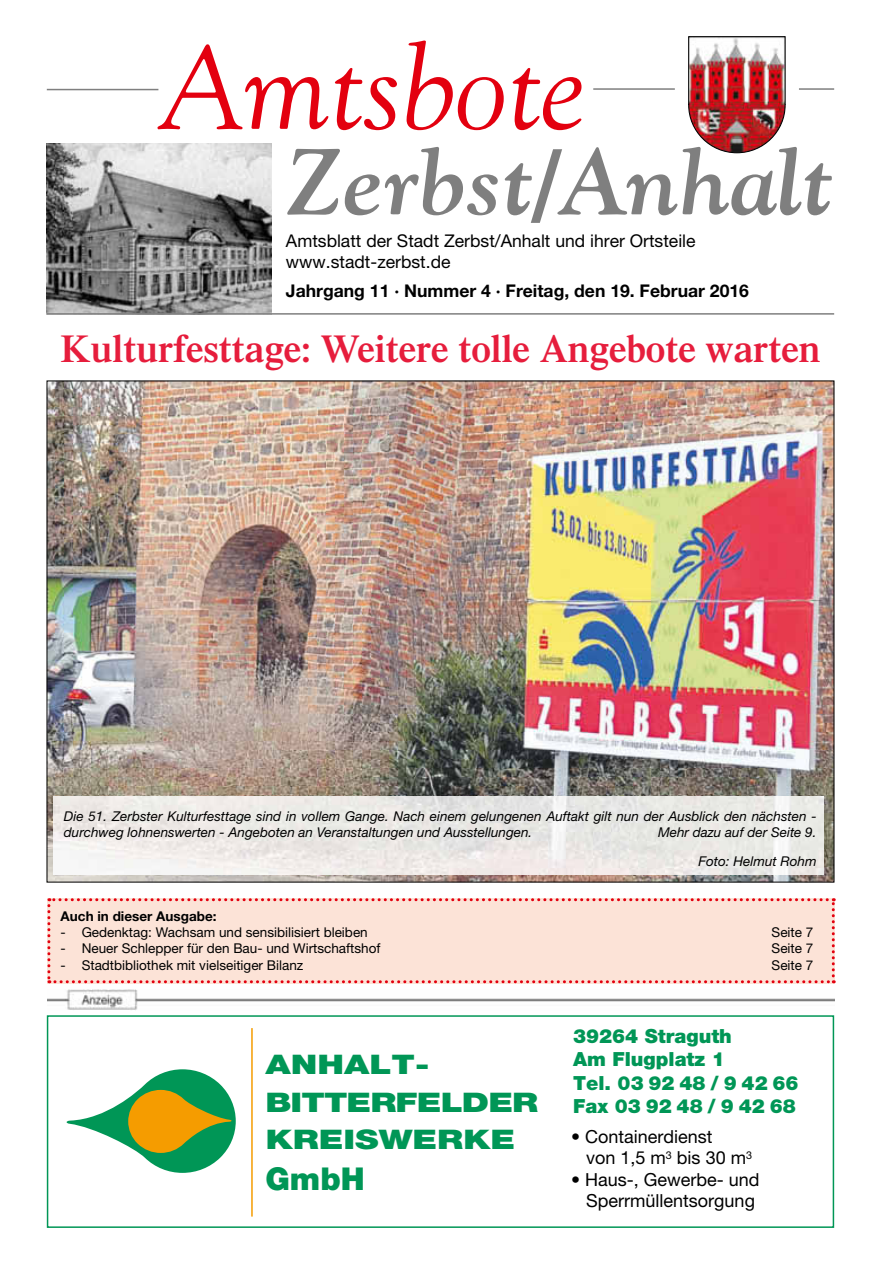
<style>
.page{position:relative;width:881px;height:1263px;background:#fff}
.page>*{position:absolute;margin:0;border:0;box-sizing:border-box;transform-origin:0 0}
.t1{font:italic 118.5px "Goudy";color:#e3000f}
.t2{font:italic 700 93px "Goudy";color:#7f7f7f}
.t3{font:600 39px "Times LT";color:#e61d3c}
.t4{font:900 31.5px "Helvetica Neue LT";color:#009656}
.t5{font:900 27px/37.5px "Helvetica Neue LT";color:#009656;scale:1.3 1}
.t6{font:900 19.5px/23.4px "Helvetica Neue LT";color:#009656}
.t7{font:18px/21.6px "Helvetica Neue LT";color:#000}
.t8{font:17.55px/21px "Helvetica Neue LT";color:#000}
.t9{font:700 17.55px "Helvetica Neue LT";color:#000}
.t10{font:italic 13.5px/16.2px "Helvetica Neue LT";color:#000}
.t11{font:13.5px "Helvetica Neue LT";color:#000}
.t12{font:700 13.5px "Helvetica Neue LT";color:#000}
</style>
<div class="page">
<img style="left:47px;top:144px;width:224px;height:169px">
<hr style="left:47px;top:89px;width:111px;height:1px;background:#7f7f7f">
<hr style="left:47px;top:313px;width:786px;height:2px;background:#7f7f7f">
<hr style="left:593px;top:88px;width:81px;height:2px;background:#7f7f7f">
<hr style="left:798px;top:88px;width:35px;height:2px;background:#7f7f7f">
<img style="left:688px;top:36px;width:97px;height:118px">
<div style="left:47px;top:898px;width:787px;height:85px;background:#fce3d7"></div>
<img style="left:49px;top:383px;width:782px;height:497px">
<div style="left:47px;top:1015px;width:786px;height:213px;border:2px solid #009656"></div>
<svg style="left:66px;top:1069px;width:170px;height:104px"></svg>
<hr style="left:251px;top:1028px;width:1px;height:188px;background:#f59c00">
<img style="left:53px;top:796px;width:770px;height:79px">
<img style="left:47px;top:990px;width:786px;height:20px">
<h1 class="t1" style="left:158px;top:16px;width:429px">Amtsbote</h1>
<h2 class="t2" style="left:286px;top:124px;width:549px">Zerbst/Anhalt</h2>
<p class="t8" style="left:286px;top:230px;width:411px">Amtsblatt der Stadt Zerbst/Anhalt und ihrer Ortsteile www.stadt-zerbst.de</p>
<p class="t9" style="left:286px;top:279px;width:464px">Jahrgang 11 · Nummer 4 · Freitag, den 19. Februar 2016</p>
<h3 class="t3" style="left:60px;top:326px;width:761px">Kulturfesttage: Weitere tolle Angebote warten</h3>
<p class="t10" style="left:64px;top:807px;width:754px">Die 51. Zerbster Kulturfesttage sind in vollem Gange. Nach einem gelungenen Auftakt gilt nun der Ausblick den nächsten - durchweg lohnenswerten - Angeboten an Veranstaltungen und Ausstellungen.</p>
<p class="t10" style="left:658px;top:817px;width:160px;line-height:29.5px;text-align:right">Mehr dazu auf der Seite 9.<br>Foto: Helmut Rohm</p>
<p class="t12" style="left:61px;top:908px;width:157px">Auch in dieser Ausgabe:</p>
<p class="t11" style="left:61px;top:924px;width:308px">- Gedenktag: Wachsam und sensibilisiert bleiben</p>
<p class="t11" style="left:771px;top:924px;width:43px">Seite 7</p>
<p class="t11" style="left:61px;top:941px;width:321px">- Neuer Schlepper für den Bau- und Wirtschaftshof</p>
<p class="t11" style="left:771px;top:941px;width:43px">Seite 7</p>
<p class="t11" style="left:61px;top:957px;width:244px">- Stadtbibliothek mit vielseitiger Bilanz</p>
<p class="t11" style="left:771px;top:957px;width:43px">Seite 7</p>
<h3 class="t5" style="left:265px;top:1046px;width:211px">ANHALT-<br>BITTERFELDER<br>KREISWERKE</h3>
<h3 class="t4" style="left:265px;top:1160px;width:101px">GMBH</h3>
<h3 class="t6" style="left:573px;top:1024px;width:227px">39264 STRAGUTH<br>AM FLUGPLATZ 1<br>TEL. 03 92 48 / 9 42 66<br>FAX 03 92 48 / 9 42 68</h3>
<h3 class="t7" style="left:586px;top:1125px;width:167px;text-indent:-15px">• Containerdienst<br>von 1,5 m<sup>3</sup> bis 30 m<sup>3</sup></h3>
<h3 class="t7" style="left:571px;top:1168px;width:190px;text-align:center">• Haus-, Gewerbe- und<br>Sperrmüllentsorgung</h3>
</div>
